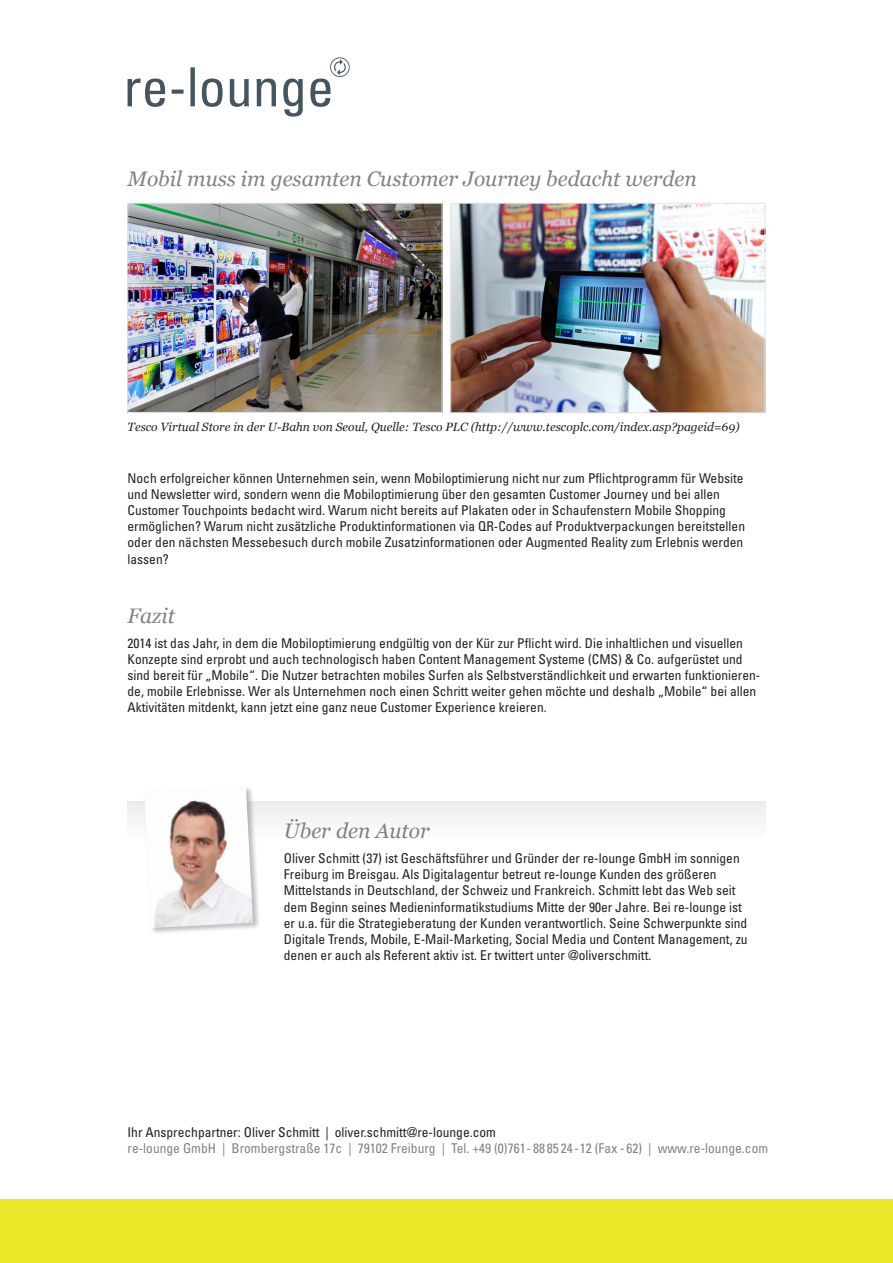
<style>
.page{position:relative;width:893px;height:1263px;background:#fff}
.page>*{position:absolute;margin:0;border:0;box-sizing:border-box;transform-origin:0 0}
.t1{font:italic 21px "Georgia";color:#808285}
.t2{font:condensed 13.5px/16.2px "Univers";color:#231f20}
.t3{font:condensed 13.5px "Univers";color:#808285}
.t4{font:italic 12px "Georgia";color:#231f20}
</style>
<div class="page">
<div style="left:0;top:1199px;width:893px;height:64px;background:#e9e727"></div>
<svg style="left:128px;top:57px;width:222px;height:60px"></svg>
<img style="left:130px;top:205px;width:310px;height:206px">
<div style="left:128px;top:203px;width:314px;height:210px;border:1px solid #e3e5e4"></div>
<img style="left:453px;top:205px;width:310px;height:206px">
<div style="left:451px;top:203px;width:314px;height:210px;border:1px solid #e3e5e4"></div>
<div style="left:128px;top:801px;width:637px;height:132px;background:linear-gradient(to bottom,#f5f5f6,#fff)"></div>
<div style="left:143px;top:785px;width:118px;height:150px;background:#231f20;opacity:.3"></div>
<img style="left:144px;top:787px;width:109px;height:141px">
<h1 class="t1" style="left:128px;top:165px;width:571px">Mobil muss im gesamten Customer Journey bedacht werden</h1>
<p class="t4" style="left:128px;top:419px;width:614px">Tesco Virtual Store in der U-Bahn von Seoul, Quelle: Tesco PLC (http://www.tescoplc.com/index.asp?pageid=69)</p>
<p class="t2" style="left:128px;top:470px;width:619px">Noch erfolgreicher können Unternehmen sein, wenn Mobiloptimierung nicht nur zum Pflichtprogramm für Website und Newsletter wird, sondern wenn die Mobiloptimierung über den gesamten Customer Journey und bei allen Customer Touchpoints bedacht wird. Warum nicht bereits auf Plakaten oder in Schaufenstern Mobile Shopping ermöglichen? Warum nicht zusätzliche Produktinformationen via QR-Codes auf Produktverpackungen bereitstellen oder den nächsten Messebesuch durch mobile Zusatzinformationen oder Augmented Reality zum Erlebnis werden lassen?</p>
<h1 class="t1" style="left:128px;top:602px;width:49px">Fazit</h1>
<p class="t2" style="left:128px;top:634px;width:634px">2014 ist das Jahr, in dem die Mobiloptimierung endgültig von der Kür zur Pflicht wird. Die inhaltlichen und visuellen Konzepte sind erprobt und auch technologisch haben Content Management Systeme (CMS) &amp; Co. aufgerüstet und sind bereit für „Mobile“. Die Nutzer betrachten mobiles Surfen als Selbstverständlichkeit und erwarten funktionieren&shy;de, mobile Erlebnisse. Wer als Unternehmen noch einen Schritt weiter gehen möchte und deshalb „Mobile“ bei allen Aktivitäten mitdenkt, kann jetzt eine ganz neue Customer Experience kreieren.</p>
<h1 class="t1" style="left:284px;top:818px;width:148px">Über den Autor</h1>
<p class="t2" style="left:284px;top:850px;width:465px">Oliver Schmitt (37) ist Geschäftsführer und Gründer der re-lounge GmbH im sonnigen Freiburg im Breisgau. Als Digitalagentur betreut re-lounge Kunden des größeren Mittelstands in Deutschland, der Schweiz und Frankreich. Schmitt lebt das Web seit dem Beginn seines Medieninformatikstudiums Mitte der 90er Jahre. Bei re-lounge ist er u.a. für die Strategieberatung der Kunden verantwortlich. Seine Schwerpunkte sind Digitale Trends, Mobile, E-Mail-Marketing, Social Media und Content Management, zu denen er auch als Referent aktiv ist. Er twittert unter @oliverschmitt.</p>
<p class="t2" style="left:128px;top:1124px;width:370px">Ihr Ansprechpartner: Oliver Schmitt | oliver.schmitt@re-lounge.com</p>
<p class="t3" style="left:128px;top:1140px;width:642px">re-lounge GmbH | Brombergstraße 17c | 79102 Freiburg | Tel. +49 (0)761- 88 85 24 -12 (Fax - 62) | www.re-lounge.com</p>
</div>
